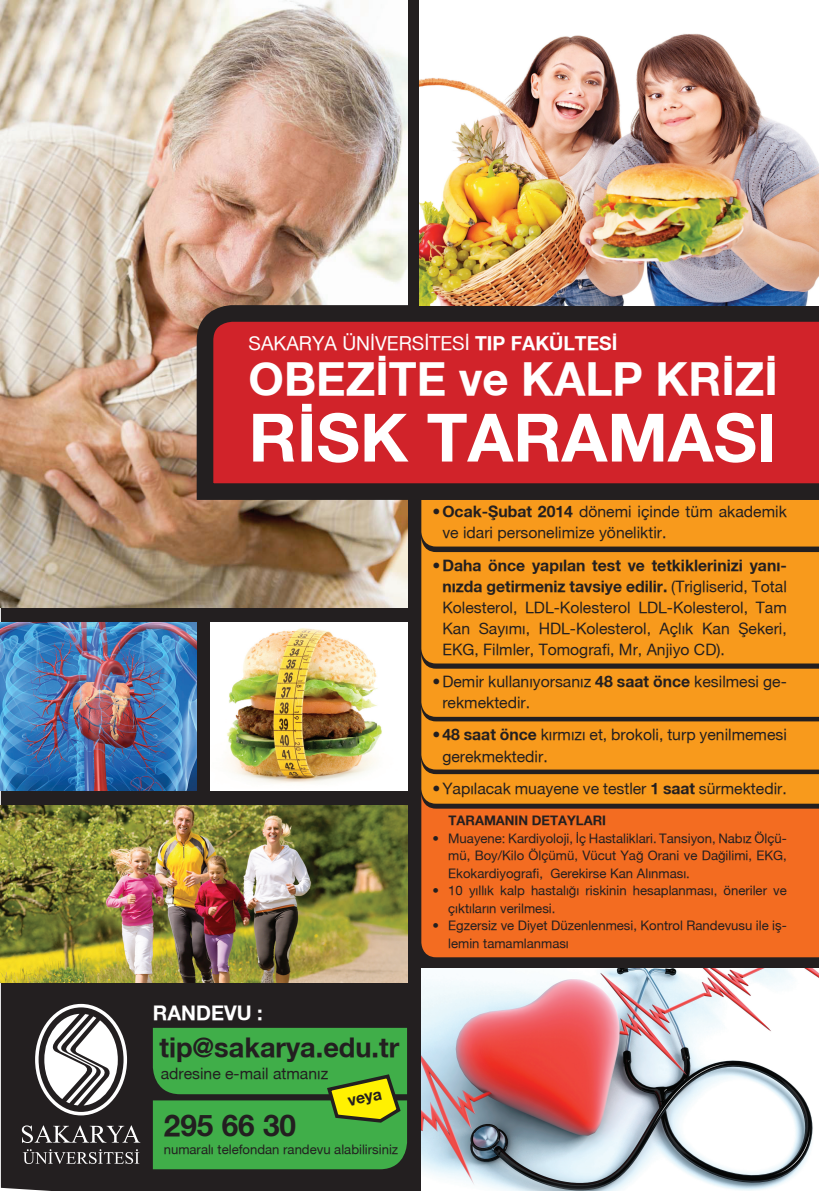
<style>
.page{position:relative;width:819px;height:1191px;background:#fff}
.page>*{position:absolute;margin:0;border:0;box-sizing:border-box;transform-origin:0 0}
.t1{font:700 66.76px "Helvetica Neue";color:#fff}
.t2{font:700 45.59px "Helvetica Neue";color:#fff}
.t3{font:700 29.75px "Helvetica Neue";color:#231f20}
.t4{font:700 27.12px "Helvetica Neue";color:#231f20}
.t5{font:700 20.12px "Helvetica Neue";color:#fff}
.t6{font:19.25px "Helvetica Neue Roman";color:#fff}
.t7{font:15.75px/21px "Helvetica Neue Roman";color:#231f20}
.t8{font:700 15.75px/21px "Helvetica Neue";color:#231f20;text-align:right}
.t9{font:13.12px/17.5px "Helvetica Neue Roman";color:#231f20}
.t10{font:700 13.12px "Helvetica Neue";color:#231f20}
.s1{font-family:"Helvetica Neue";font-weight:700}
.s2{font-family:"Helvetica Neue Roman";font-weight:400}
</style>
<div class="page">
<div style="left:1px;top:0;width:818px;height:1191px;background:#231f20"></div>
<div style="left:421px;top:508px;width:398px;height:29px;background:#f89a1c"></div>
<img style="left:0;top:0;width:407px;height:607px">
<svg style="left:188px;top:297px;width:631px;height:211px;background:#b22b2c"></svg>
<img style="left:0;top:806px;width:407px;height:177px">
<img style="left:420px;top:0;width:399px;height:305px">
<img style="left:210px;top:623px;width:197px;height:168px">
<img style="left:0;top:623px;width:197px;height:168px">
<img style="left:421px;top:969px;width:398px;height:222px">
<svg style="left:421px;top:663px;width:398px;height:130px;background:#e08c1c"></svg>
<svg style="left:421px;top:793px;width:398px;height:164px;background:#ec6c20"></svg>
<div style="left:421px;top:537px;width:398px;height:126px;background:#f89a1c"></div>
<div style="left:22px;top:1003px;width:128px;height:171px;background:#231f20"></div>
<svg style="left:22px;top:1125px;width:118px;height:18px;background:#5b5858"></svg>
<svg style="left:23px;top:1149px;width:116px;height:15px;background:#545152"></svg>
<div style="left:35px;top:1004px;width:92px;height:111px;border:4px solid #fff;border-radius:50%"></div>
<svg style="left:44px;top:1013px;width:74px;height:92px"></svg>
<svg style="left:153px;top:1027px;width:254px;height:142px;background:#48a842"></svg>
<p class="t6" style="left:248px;top:332px;width:370px">SAKARYA ÜNİVERSİTESİ <span class="s1">TIP FAKÜLTESİ</span></p>
<h2 class="t2" style="left:248px;top:350px;width:531px">OBEZİTE ve KALP KRİZİ</h2>
<h1 class="t1" style="left:248px;top:396px;width:529px">RİSK TARAMASI</h1>
<p class="t5" style="left:153px;top:1000px;width:111px">RANDEVU :</p>
<h3 class="t4" style="left:159px;top:1030px;width:241px">tip@sakarya.edu.tr</h3>
<p class="t7" style="left:161px;top:1062px;width:169px">adresine e-mail atmanız</p>
<h3 class="t3" style="left:164px;top:1107px;width:134px">295 66 30</h3>
<p class="t8" style="left:345px;top:1090px;width:36px;rotate:-12deg">veya</p>
<p class="t9" style="left:164px;top:1140px;width:236px">numaralı telefondan randevu alabilirsiniz</p>
<p class="t7" style="left:442px;top:501px;width:346px;text-indent:-10px"><span class="s1">• Ocak-Şubat 2014</span> dönemi içinde tüm akademik ve idari personelimize yöneliktir.</p>
<p class="t8" style="left:432px;top:554px;width:356px">• Daha önce yapılan test ve tetkiklerinizi yanı&shy;nızda getirmeniz tavsiye edilir. <span class="s2">(Trigliserid, Total</span></p>
<p class="t7" style="left:442px;top:596px;width:346px;text-align:justify">Kolesterol, LDL-Kolesterol LDL-Kolesterol, Tam Kan Sayımı, HDL-Kolesterol, Açlık Kan Şekeri, EKG, Filmler, Tomografi, Mr, Anjiyo CD).</p>
<p class="t7" style="left:442px;top:671px;width:346px;text-indent:-10px">• Demir kullanıyorsanız <span class="s1">48 saat önce</span> kesilmesi ge&shy;rekmektedir.</p>
<p class="t7" style="left:442px;top:724px;width:346px;text-indent:-10px"><span class="s1">• 48 saat önce</span> kırmızı et, brokoli, turp yenilmemesi gerekmektedir.</p>
<p class="t7" style="left:432px;top:777px;width:356px">• Yapılacak muayene ve testler <span class="s1">1 saat</span> sürmektedir.</p>
<p class="t10" style="left:448px;top:812px;width:159px">TARAMANIN DETAYLARI</p>
<p class="t9" style="left:448px;top:829px;width:340px;text-align:justify;text-indent:-16px">• Muayene: Kardiyoloji, İç Hastaliklari. Tansiyon, Nabız Ölçü&shy;mü, Boy/Kilo Ölçümü, Vücut Yağ Orani ve Dağilimi, EKG, Ekokardiyografi, Gerekirse Kan Alınması.</p>
<p class="t9" style="left:448px;top:881px;width:340px;text-indent:-16px">• 10 yıllık kalp hastalığı riskinin hesaplanması, öneriler ve çıktıların verilmesi.</p>
<p class="t9" style="left:448px;top:916px;width:340px;text-indent:-16px">• Egzersiz ve Diyet Düzenlenmesi, Kontrol Randevusu ile iş&shy;lemin tamamlanması</p>
</div>
